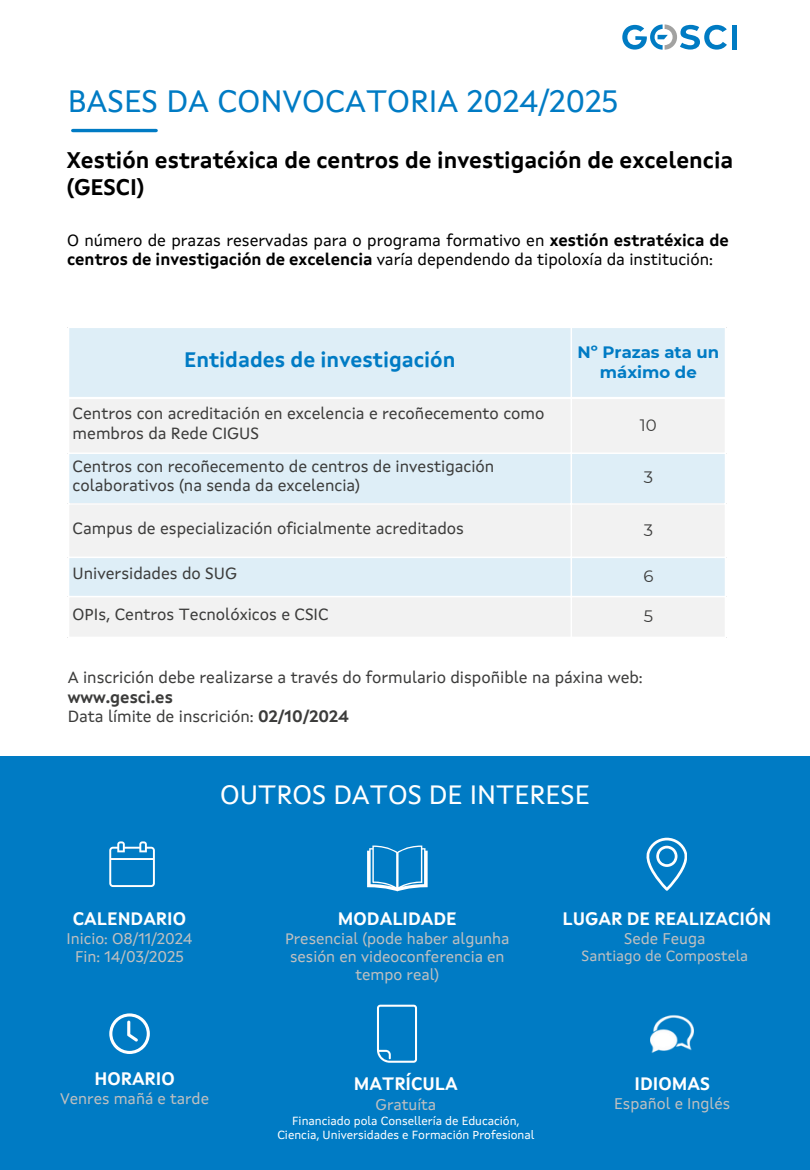
<style>
.page{position:relative;width:810px;height:1170px;background:#fff}
.page>*{position:absolute;margin:0;border:0;box-sizing:border-box;transform-origin:0 0}
.t1{font:31.5px "Xunta Sans";color:#007bc4}
.t2{font:27px "Xunta Sans";color:#fff}
.t3{font:700 22.5px/27px "Xunta Sans";color:#000}
.t4{font:700 21px "Xunta Sans";color:#007bc4}
.t5{font:700 18px "Xunta Sans";color:#fff}
.t6{font:16.5px/19.2px "Xunta Sans";color:#3c3c3b}
.t7{font:16.5px/19.2px "Xunta Sans";color:#000}
.t8{font:700 16.5px/19.2px "Montserrat";color:#007bc4;text-align:center}
.t9{font:16.5px "Montserrat";color:#3c3c3b}
.t10{font:15.75px/18px "Xunta Sans";color:#c0c0c0;text-align:center}
.t11{font:15px "Xunta Sans";color:#c0c0c0}
.t12{font:12px/14px "Xunta Sans";color:#fff;text-align:center}
.s1{font-weight:700}
</style>
<div class="page">
<hr style="left:73px;top:129px;width:83px;height:3px;background:#007bc4">
<div style="left:0;top:757px;width:810px;height:413px;background:#007bc4"></div>
<img style="left:651px;top:1015px;width:43px;height:38px">
<div style="left:69px;top:328px;width:656px;height:69px;background:#deeef7"></div>
<svg style="left:69px;top:399px;width:656px;height:237px;fill:#f2f2f2"></svg>
<hr style="left:571px;top:328px;width:1px;height:309px;background:#fff">
<hr style="left:68px;top:452px;width:658px;height:2px;background:#fff">
<hr style="left:68px;top:503px;width:658px;height:2px;background:#fff">
<hr style="left:68px;top:557px;width:658px;height:1px;background:#fff">
<hr style="left:68px;top:596px;width:658px;height:1px;background:#fff">
<svg style="left:622px;top:24px;width:105px;height:26px"></svg>
<div style="left:732px;top:25px;width:5px;height:24px;background:#007bc3"></div>
<svg style="left:109px;top:1013px;width:41px;height:41px"></svg>
<svg style="left:109px;top:841px;width:46px;height:46px"></svg>
<svg style="left:646px;top:838px;width:41px;height:53px"></svg>
<svg style="left:377px;top:1005px;width:40px;height:58px"></svg>
<svg style="left:367px;top:846px;width:61px;height:45px"></svg>
<p class="t1" style="left:68px;top:88px;width:552px">BASES DA CONVOCATORIA 2024/2025</p>
<p class="t3" style="left:67px;top:149px;width:668px">Xestión estratéxica de centros de investigación de excelencia (GESCI)</p>
<h4 class="t7" style="left:67px;top:232px;width:663px">O número de prazas reservadas para o programa formativo en <span class="s1">xestión estratéxica de centros de investigación de excelencia</span> varía dependendo da tipoloxía da institución:</h4>
<h3 class="t4" style="left:184px;top:351px;width:273px">Entidades de investigación</h3>
<h4 class="t8" style="left:577px;top:343px;width:143px">Nº Prazas ata un máximo de</h4>
<p class="t6" style="left:73px;top:405px;width:473px">Centros con acreditación en excelencia e recoñecemento como membros da Rede CIGUS</p>
<p class="t9" style="left:640px;top:415px;width:18px">10</p>
<p class="t6" style="left:73px;top:458px;width:423px">Centros con recoñecemento de centros de investigación colaborativos (na senda da excelencia)</p>
<p class="t9" style="left:644px;top:467px;width:11px">3</p>
<p class="t6" style="left:73px;top:520px;width:393px">Campus de especialización oficialmente acreditados</p>
<p class="t9" style="left:644px;top:520px;width:11px">3</p>
<p class="t6" style="left:73px;top:566px;width:166px">Universidades do SUG</p>
<p class="t9" style="left:643px;top:566px;width:12px">6</p>
<p class="t6" style="left:73px;top:606px;width:257px">OPIs, Centros Tecnolóxicos e CSIC</p>
<p class="t9" style="left:644px;top:606px;width:11px">5</p>
<h4 class="t6" style="left:68px;top:670px;width:577px">A inscrición debe realizarse a través do formulario dispoñible na páxina web: <span class="s1">www.gesci.es<br></span>Data límite de inscrición: <span class="s1">02/10/2024</span></h4>
<h4 class="t2" style="left:220px;top:783px;width:371px">OUTROS DATOS DE INTERESE</h4>
<p class="t5" style="left:73px;top:912px;width:115px">CALENDARIO</p>
<p class="t10" style="left:67px;top:931px;width:128px">Inicio: O8/11/2024<br>Fin: 14/03/2025</p>
<h4 class="t5" style="left:94px;top:1071px;width:82px">HORARIO</h4>
<h4 class="t10" style="left:60px;top:1091px;width:151px">Venres mañá e tarde</h4>
<h2 class="t5" style="left:338px;top:912px;width:120px">MODALIDADE</h2>
<h2 class="t10" style="left:285px;top:931px;width:226px">Presencial (pode haber algunha sesión en videoconferencia en tempo real)</h2>
<p class="t5" style="left:562px;top:912px;width:210px">LUGAR DE REALIZACIÓN</p>
<p class="t10" style="left:624px;top:931px;width:83px">Sede Feuga</p>
<p class="t11" style="left:582px;top:950px;width:168px">Santiago de Compostela</p>
<p class="t5" style="left:354px;top:1077px;width:105px">MATRÍCULA</p>
<h4 class="t10" style="left:376px;top:1097px;width:62px">Gratuíta</h4>
<p class="t12" style="left:277px;top:1115px;width:259px">Financiado pola Consellería de Educación,<br>Ciencia, Universidades e Formación Profesional</p>
<p class="t5" style="left:635px;top:1076px;width:77px">IDIOMAS</p>
<p class="t10" style="left:614px;top:1096px;width:118px">Español e Inglés</p>
</div>
